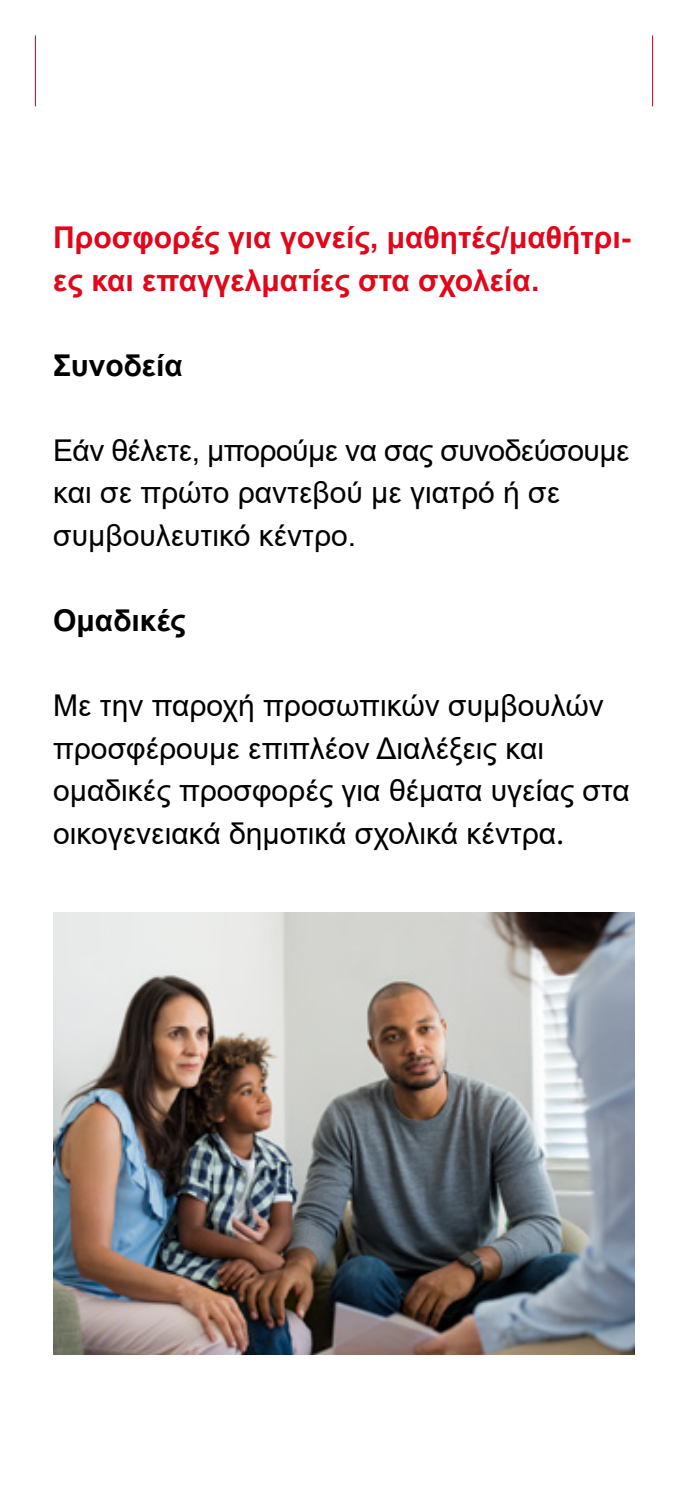
<style>
.page{position:relative;width:688px;height:1489px;background:#fff}
.page>*{position:absolute;margin:0;border:0;box-sizing:border-box;transform-origin:0 0}
.t1{font:30px/42.5px "Arial";color:#000}
.t2{font:700 30px/42.5px "Arial";color:#e2061b}
.t3{font:700 30px "Arial";color:#000}
.s1{font-family:"DTL Argo T Light"}
</style>
<div class="page">
<hr style="left:35px;top:35px;width:1px;height:71px;background:#e2061b">
<hr style="left:652px;top:35px;width:1px;height:71px;background:#e2061b">
<img style="left:53px;top:912px;width:581px;height:442px">
<p class="t2" style="left:53px;top:217px;width:579px">Προσφορές για γονείς, μαθητές/μαθήτρι&shy;ες και επαγγελματίες στα σχολεία.</p>
<p class="t3" style="left:53px;top:344px;width:131px">Συνοδεία</p>
<p class="t1" style="left:53px;top:429px;width:577px">Εάν θέλετε, μπορούμε να σας συνοδεύσουμε και σε πρώτο ραντεβού με γιατρό ή σε συμβουλευτικό κέντρο.</p>
<p class="t3" style="left:53px;top:599px;width:134px">Ομαδικές</p>
<p class="t1" style="left:53px;top:684px;width:578px">Με την παροχή προσωπικών συμβουλών προσφέρουμε επιπλέον Διαλέξεις και ομαδικές προσφορές για θέματα υγείας στα οικογενειακά δημοτικά σχολικά κέντρα<span class="s1">.</span></p>
</div>
